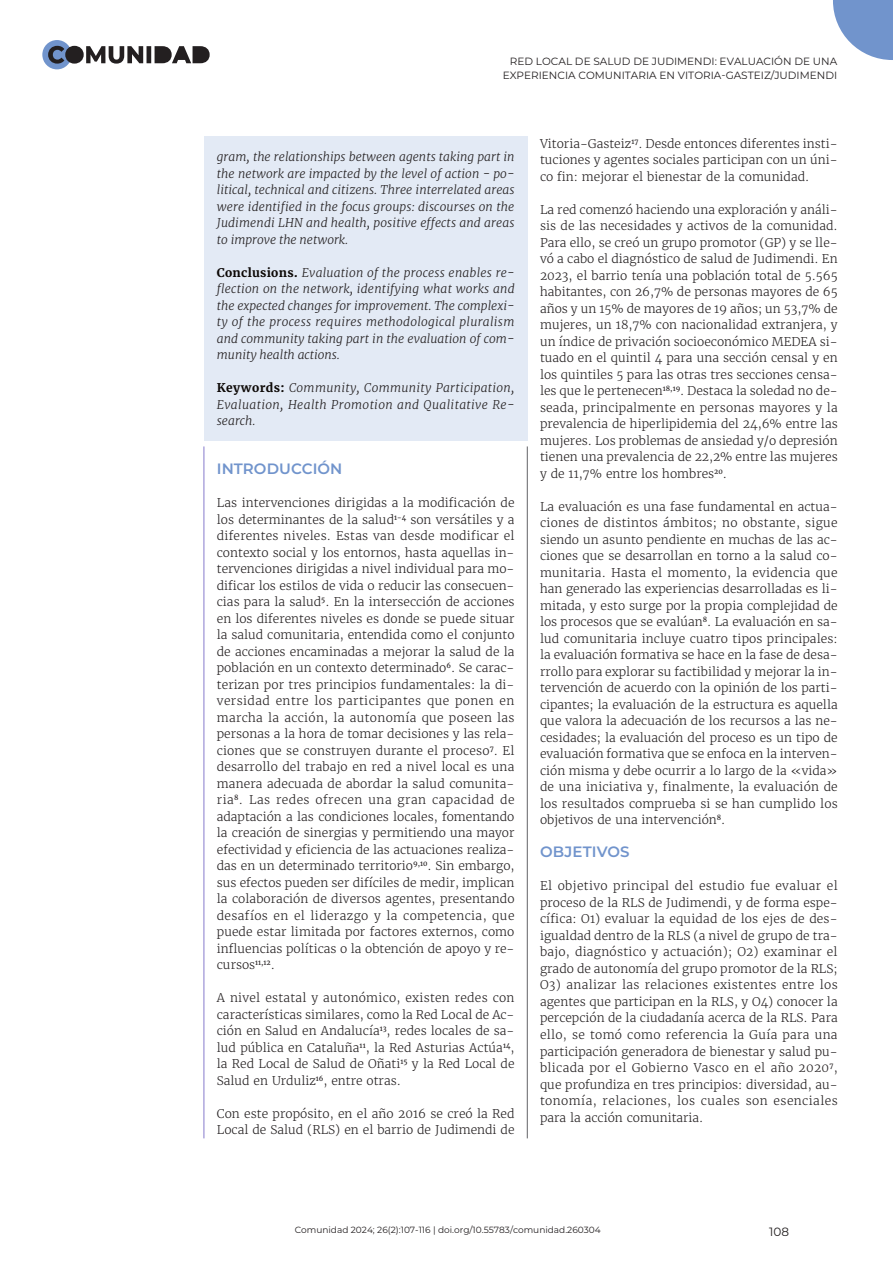
<style>
.page{position:relative;width:893px;height:1263px;background:#fff}
.page>*{position:absolute;margin:0;border:0;box-sizing:border-box;transform-origin:0 0}
.L{font:600 15px "Montserrat";letter-spacing:.005em;color:#7194cc}
.L1{font:600 15px "Montserrat";letter-spacing:.005em;color:#7194cc}
.Z{font:300 12px/16.5px "Merriweather";color:#231f20;text-align:justify}
.resumen-ing{font:italic 300 12px/16.5px "Merriweather";letter-spacing:.005em;color:#231f20;text-align:justify}
.key{font:italic 300 12px/16.5px "Merriweather";letter-spacing:.03em;color:#231f20;text-align:justify}
.folio-numero{font:12px "Montserrat";color:#231f20}
.cabecera-articulo{font:10.5px/13.5px "Montserrat";color:#231f20;text-align:right}
.folio-doi{font:9px "Montserrat";color:#231f20}
.s1{font-weight:700;font-style:normal;color:#0c0806}
</style>
<div class="page">
<div style="left:42px;top:40px;width:30px;height:29px;background:#7194cc;border-radius:50%"></div>
<svg style="left:48px;top:46px;width:162px;height:18px"></svg>
<svg style="left:833px;top:0;width:60px;height:60px"></svg>
<hr style="left:527px;top:446px;width:1px;height:692px;background:#636366">
<hr style="left:204px;top:446px;width:1px;height:692px;background:#867acc">
<div style="left:204px;top:137px;width:323px;height:123px;background:#e3eaf5"></div>
<div style="left:204px;top:252px;width:323px;height:123px;background:#e3eaf5"></div>
<div style="left:204px;top:368px;width:323px;height:73px;background:#e3eaf5"></div>
<p class="cabecera-articulo" style="left:503px;top:55px;width:336px">RED LOCAL DE SALUD DE JUDIMENDI: EVALUACIÓN DE UNA<br>EXPERIENCIA COMUNITARIA EN VITORIA-GASTEIZ/JUDIMENDI</p>
<p class="resumen-ing" style="left:217px;top:149px;width:299px">gram, the relationships between agents taking part in the network are impacted by the level of action - po&shy;litical, technical and citizens. Three interrelated areas were identified in the focus groups: discourses on the Judimendi LHN and health, positive effects and areas to improve the network.</p>
<p class="resumen-ing" style="left:217px;top:264px;width:299px"><span class="s1">Conclusions.</span> Evaluation of the process enables re&shy;flection on the network, identifying what works and the expected changes for improvement. The complexi&shy;ty of the process requires methodological pluralism and community taking part in the evaluation of com&shy;munity health actions.</p>
<p class="key" style="left:217px;top:380px;width:299px"><span class="s1">Keywords:</span> Community, Community Participation, Evaluation, Health Promotion and Qualitative Re&shy;search.</p>
<p class="L" style="left:217px;top:458px;width:127px">INTRODUCCIÓN</p>
<p class="Z" style="left:217px;top:495px;width:299px">Las intervenciones dirigidas a la modificación de los determinantes de la salud<sup>1-4</sup> son versátiles y a diferentes niveles. Estas van desde modificar el contexto social y los entornos, hasta aquellas in&shy;tervenciones dirigidas a nivel individual para mo&shy;dificar los estilos de vida o reducir las consecuen&shy;cias para la salud<sup>5</sup>. En la intersección de acciones en los diferentes niveles es donde se puede situar la salud comunitaria, entendida como el conjunto de acciones encaminadas a mejorar la salud de la población en un contexto determinado<sup>6</sup>. Se carac&shy;terizan por tres principios fundamentales: la di&shy;versidad entre los participantes que ponen en marcha la acción, la autonomía que poseen las personas a la hora de tomar decisiones y las rela&shy;ciones que se construyen durante el proceso<sup>7</sup>. El desarrollo del trabajo en red a nivel local es una manera adecuada de abordar la salud comunita&shy;ria<sup>8</sup>. Las redes ofrecen una gran capacidad de adaptación a las condiciones locales, fomentando la creación de sinergias y permitiendo una mayor efectividad y eficiencia de las actuaciones realiza&shy;das en un determinado territorio<sup>9,10</sup>. Sin embargo, sus efectos pueden ser difíciles de medir, implican la colaboración de diversos agentes, presentando desafíos en el liderazgo y la competencia, que puede estar limitada por factores externos, como influencias políticas o la obtención de apoyo y re&shy;cursos<sup>11,12</sup>.</p>
<p class="Z" style="left:217px;top:990px;width:299px">A nivel estatal y autonómico, existen redes con características similares, como la Red Local de Ac&shy;ción en Salud en Andalucía<sup>13</sup>, redes locales de sa&shy;lud pública en Cataluña<sup>11</sup>, la Red Asturias Actúa<sup>14</sup>, la Red Local de Salud de Oñati<sup>15</sup> y la Red Local de Salud en Urduliz<sup>16</sup>, entre otras.</p>
<p class="Z" style="left:217px;top:1105px;width:299px">Con este propósito, en el año 2016 se creó la Red<br>Local de Salud (RLS) en el barrio de Judimendi de</p>
<p class="Z" style="left:540px;top:135px;width:299px">Vitoria-Gasteiz<sup>17</sup>. Desde entonces diferentes insti&shy;tuciones y agentes sociales participan con un úni&shy;co fin: mejorar el bienestar de la comunidad.</p>
<p class="Z" style="left:540px;top:201px;width:299px">La red comenzó haciendo una exploración y análi&shy;sis de las necesidades y activos de la comunidad.<br>Para ello, se creó un grupo promotor (GP) y se lle&shy;vó a cabo el diagnóstico de salud de Judimendi. En 2023, el barrio tenía una población total de 5.565 habitantes, con 26,7% de personas mayores de 65 años y un 15% de mayores de 19 años; un 53,7% de mujeres, un 18,7% con nacionalidad extranjera, y un índice de privación socioeconómico MEDEA si&shy;tuado en el quintil 4 para una sección censal y en los quintiles 5 para las otras tres secciones censa&shy;les que le pertenecen<sup>18,19</sup>. Destaca la soledad no de&shy;seada, principalmente en personas mayores y la prevalencia de hiperlipidemia del 24,6% entre las mujeres. Los problemas de ansiedad y/o depresión tienen una prevalencia de 22,2% entre las mujeres y de 11,7% entre los hombres<sup>20</sup>.</p>
<p class="Z" style="left:540px;top:498px;width:299px">La evaluación es una fase fundamental en actua&shy;ciones de distintos ámbitos; no obstante, sigue siendo un asunto pendiente en muchas de las ac&shy;ciones que se desarrollan en torno a la salud co&shy;munitaria. Hasta el momento, la evidencia que han generado las experiencias desarrolladas es li&shy;mitada, y esto surge por la propia complejidad de los procesos que se evalúan<sup>8</sup>. La evaluación en sa&shy;lud comunitaria incluye cuatro tipos principales: la evaluación formativa se hace en la fase de desa&shy;rrollo para explorar su factibilidad y mejorar la in&shy;tervención de acuerdo con la opinión de los parti&shy;cipantes; la evaluación de la estructura es aquella que valora la adecuación de los recursos a las ne&shy;cesidades; la evaluación del proceso es un tipo de evaluación formativa que se enfoca en la interven&shy;ción misma y debe ocurrir a lo largo de la «vida» de una iniciativa y, finalmente, la evaluación de los resultados comprueba si se han cumplido los objetivos de una intervención<sup>8</sup>.</p>
<p class="L1" style="left:540px;top:841px;width:91px">OBJETIVOS</p>
<p class="Z" style="left:540px;top:878px;width:299px">El objetivo principal del estudio fue evaluar el proceso de la RLS de Judimendi, y de forma espe&shy;cífica: O1) evaluar la equidad de los ejes de des&shy;igualdad dentro de la RLS (a nivel de grupo de tra&shy;bajo, diagnóstico y actuación); O2) examinar el grado de autonomía del grupo promotor de la RLS; O3) analizar las relaciones existentes entre los agentes que participan en la RLS, y O4) conocer la percepción de la ciudadanía acerca de la RLS. Para ello, se tomó como referencia la Guía para una participación generadora de bienestar y salud pu&shy;blicada por el Gobierno Vasco en el año 2020<sup>7</sup>, que profundiza en tres principios: diversidad, au&shy;tonomía, relaciones, los cuales son esenciales para la acción comunitaria.</p>
<p class="folio-doi" style="left:295px;top:1224px;width:308px">Comunidad 2024; 26(2):107-116 | doi.org/10.55783/comunidad.260304</p>
<p class="folio-numero" style="left:769px;top:1224px;width:21px">108</p>
</div>
